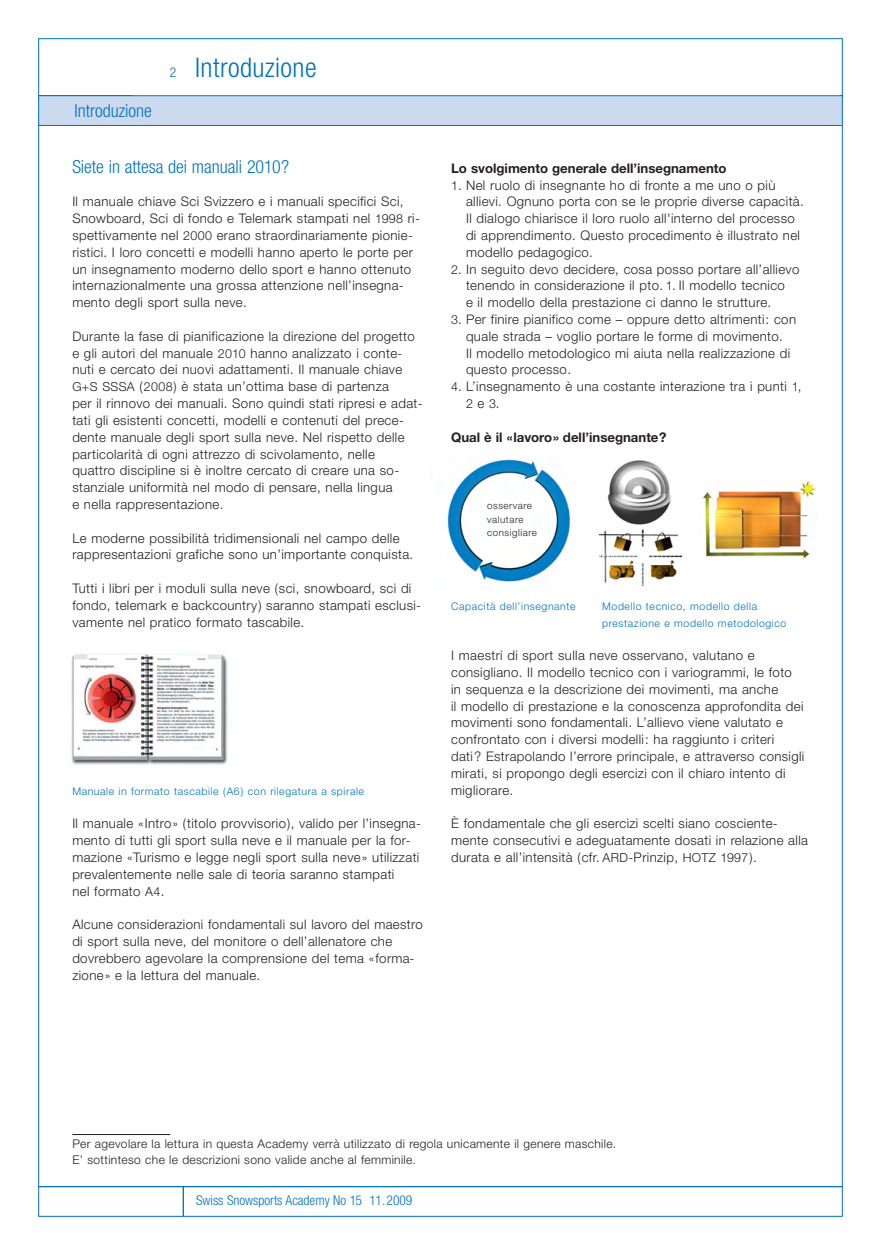
<style>
.page{position:relative;width:881px;height:1255px;background:#fff}
.page>*{position:absolute;margin:0;border:0;box-sizing:border-box;transform-origin:0 0}
.t1{font:300 condensed 27px "Helvetica Neue";letter-spacing:.02em;color:#0072bc}
.t2{font:300 condensed 18px "Helvetica Neue";color:#0072bc}
.t3{font:300 condensed 13.5px "Helvetica Neue";color:#0072bc}
.t4{font:300 13.2px/16.8px "Helvetica Neue";letter-spacing:.03em;color:#231f20}
.t5{font:700 13.2px "Helvetica Neue";color:#231f20}
.t6{font:300 12.45px "Helvetica Neue";color:#231f20}
.t7{font:300 12px/16.8px "Helvetica Neue";letter-spacing:.03em;color:#231f20}
.t8{font:300 10.5px/16.8px "Helvetica Neue";letter-spacing:.055em;color:#0072bc}
.t9{font:300 9.75px/13.5px "Helvetica Neue";letter-spacing:.055em;color:#231f20}
.s1{font-size:13.5px}
.s2{font-size:12.45px}
.s3{font-size:13.2px}
</style>
<div class="page">
<div style="left:38px;top:96px;width:804px;height:29px;background:#ccdaef"></div>
<hr style="left:38px;top:125px;width:803px;height:1px;background:#0072bc">
<hr style="left:39px;top:1186px;width:803px;height:1px;background:#0072bc">
<hr style="left:183px;top:1186px;width:1px;height:30px;background:#0072bc">
<hr style="left:39px;top:95px;width:803px;height:1px;background:#0072bc">
<hr style="left:72px;top:1134px;width:98px;height:1px;background:#231f20">
<img style="left:71px;top:654px;width:157px;height:111px">
<img style="left:447px;top:459px;width:123px;height:123px">
<img style="left:607px;top:460px;width:64px;height:65px">
<img style="left:703px;top:481px;width:113px;height:78px">
<img style="left:599px;top:529px;width:82px;height:56px">
<h2 class="t2" style="left:75px;top:104px;width:79px">Introduzione</h2>
<h1 class="t1" style="left:170px;top:58px;width:148px"><span class="s1">2</span> Introduzione</h1>
<h2 class="t2" style="left:72px;top:160px;width:218px">Siete in attesa dei manuali 2010?</h2>
<p class="t4" style="left:72px;top:193px;width:349px">Il manuale chiave Sci Svizzero e i manuali specifici Sci, Snowboard, Sci di fondo e Telemark stampati nel <span class="s2">1998</span> ri&shy;spettivamente nel <span class="s2">2000</span> erano straordinariamente pionie&shy;ristici. I loro concetti e modelli hanno aperto le porte per un insegnamento moderno dello sport e hanno ottenuto internazionalmente una grossa attenzione nell’insegna&shy;mento degli sport sulla neve.</p>
<p class="t4" style="left:72px;top:327px;width:352px">Durante la fase di pianificazione la direzione del progetto e gli autori del manuale <span class="s2">2010</span> hanno analizzato i conte&shy;nuti e cercato dei nuovi adattamenti. Il manuale chiave <span class="s2">G+S SSSA</span> (<span class="s2">2008</span>) è stata un’ottima base di partenza<br>per il rinnovo dei manuali. Sono quindi stati ripresi e adat&shy;tati gli esistenti concetti, modelli e contenuti del prece&shy;dente manuale degli sport sulla neve. Nel rispetto delle particolarità di ogni attrezzo di scivolamento, nelle<br>quattro discipline si è inoltre cercato di creare una so&shy;stanziale uniformità nel modo di pensare, nella lingua<br>e nella rappresentazione.</p>
<p class="t4" style="left:72px;top:529px;width:342px">Le moderne possibilità tridimensionali nel campo delle rappresentazioni grafiche sono un’importante conquista.</p>
<p class="t4" style="left:72px;top:579px;width:350px">Tutti i libri per i moduli sulla neve (sci, snowboard, sci di fondo, telemark e backcountry) saranno stampati esclusi&shy;vamente nel pratico formato tascabile.</p>
<p class="t8" style="left:72px;top:782px;width:293px">Manuale in formato tascabile (A6) con rilegatura a spirale</p>
<p class="t4" style="left:72px;top:815px;width:350px">Il manuale «Intro» (titolo provvisorio), valido per l’insegna&shy;mento di tutti gli sport sulla neve e il manuale per la for&shy;mazione «Turismo e legge negli sport sulla neve» utilizzati prevalentemente nelle sale di teoria saranno stampati<br>nel formato <span class="s2">A4</span>.</p>
<p class="t4" style="left:72px;top:915px;width:352px">Alcune considerazioni fondamentali sul lavoro del maestro di sport sulla neve, del monitore o dell’allenatore che dovrebbero agevolare la comprensione del tema «forma&shy;zione» e la lettura del manuale.</p>
<p class="t5" style="left:451px;top:160px;width:277px">Lo svolgimento generale dell’insegnamento</p>
<p class="t4" style="left:466px;top:176px;width:339px;text-indent:-15px"><span class="s2">1</span>. Nel ruolo di insegnante ho di fronte a me uno o più allievi. Ognuno porta con se le proprie diverse capacità.<br>Il dialogo chiarisce il loro ruolo all'interno del processo di apprendimento. Questo procedimento è illustrato nel modello pedagogico.</p>
<p class="t4" style="left:466px;top:260px;width:335px;text-indent:-15px"><span class="s2">2</span>. In seguito devo decidere, cosa posso portare all’allievo tenendo in considerazione il pto. <span class="s2">1</span>. Il modello tecnico<br>e il modello della prestazione ci danno le strutture.</p>
<p class="t4" style="left:466px;top:310px;width:331px;text-indent:-15px"><span class="s2">3</span>. Per finire pianifico come – oppure detto altrimenti: con quale strada – voglio portare le forme di movimento.<br>Il modello metodologico mi aiuta nella realizzazione di questo processo.</p>
<p class="t4" style="left:451px;top:378px;width:352px"><span class="s2">4</span>. L’insegnamento è una costante interazione tra i punti <span class="s2">1</span>,</p>
<p class="t6" style="left:466px;top:396px;width:35px">2<span class="s3">e</span>3<span class="s3">.</span></p>
<p class="t5" style="left:451px;top:429px;width:217px">Qual è il «lavoro» dell’insegnante?</p>
<p class="t9" style="left:487px;top:499px;width:51px">osservare valutare consigliare</p>
<p class="t8" style="left:451px;top:597px;width:126px">Capacità dell’insegnante</p>
<p class="t8" style="left:602px;top:597px;width:185px">Modello tecnico, modello della prestazione e modello metodologico</p>
<p class="t4" style="left:451px;top:646px;width:354px">I maestri di sport sulla neve osservano, valutano e consigliano. Il modello tecnico con i variogrammi, le foto in sequenza e la descrizione dei movimenti, ma anche<br>il modello di prestazione e la conoscenza approfondita dei movimenti sono fondamentali. L’allievo viene valutato e confrontato con i diversi modelli: ha raggiunto i criteri dati? Estrapolando l’errore principale, e attraverso consigli mirati, si propongo degli esercizi con il chiaro intento di migliorare.</p>
<p class="t4" style="left:451px;top:815px;width:358px">È fondamentale che gli esercizi scelti siano cosciente&shy;mente consecutivi e adeguatamente dosati in relazione alla durata e all’intensità (cfr. <span class="s2">ARD</span>-Prinzip, <span class="s2">HOTZ 1997</span>).</p>
<p class="t7" style="left:72px;top:1134px;width:545px">Per agevolare la lettura in questa Academy verrà utilizzato di regola unicamente il genere maschile.<br>E’ sottinteso che le descrizioni sono valide anche al femminile.</p>
<p class="t3" style="left:196px;top:1195px;width:218px">Swiss Snowsports Academy No 15 11.2009</p>
</div>
